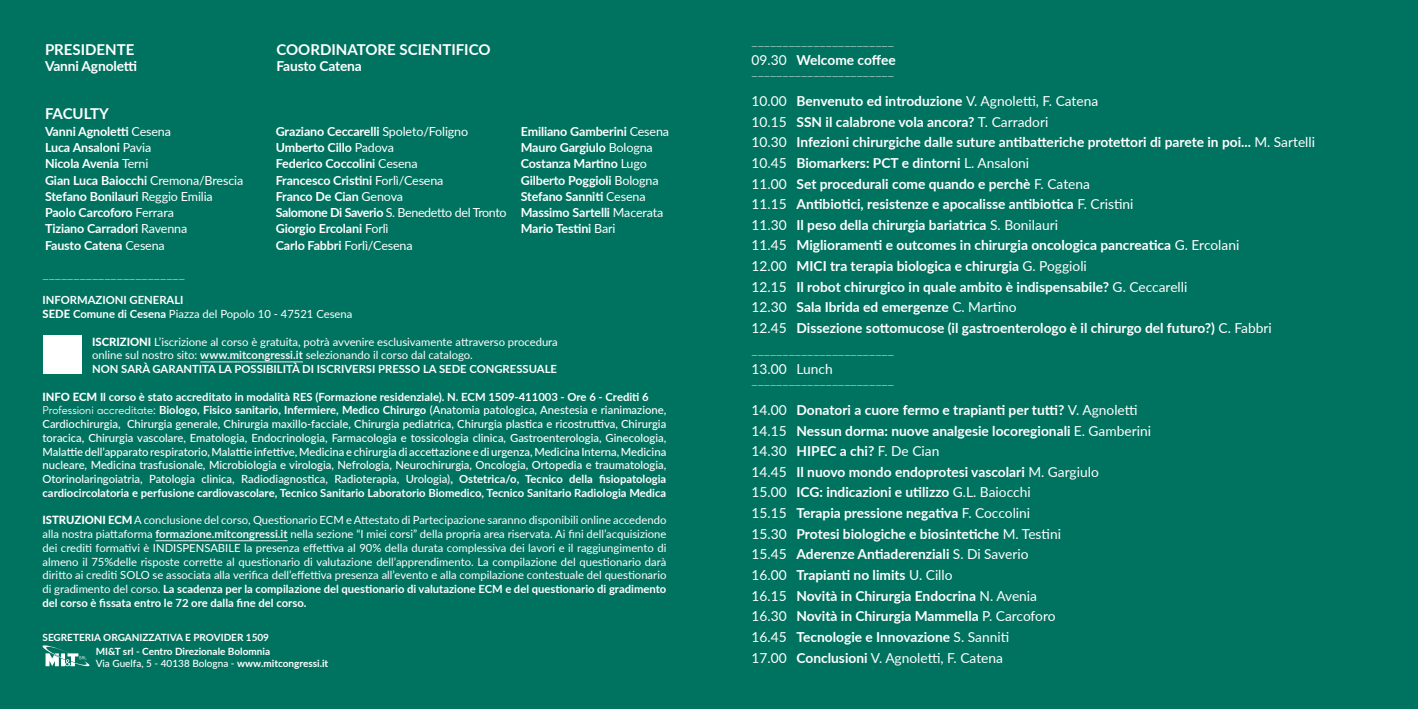
<style>
.page{position:relative;width:1418px;height:709px;background:#fff}
.page>*{position:absolute;margin:0;border:0;box-sizing:border-box;transform-origin:0 0}
.t1{font:700 15px "Lato";color:#fff}
.t2{font:700 13.75px/20.6px "Lato";color:#fff}
.t3{font:300 13.75px/20.6px "Lato";color:#fff}
.t4{font:13.75px "Lato";color:#fff}
.t5{font:700 12.5px/16.2px "Lato";letter-spacing:-.01em;color:#fff}
.t6{font:11.25px/13.8px "Lato";color:#fff}
.t7{font:500 11.25px/13.8px "Lato";color:#fff}
.t8{font:700 11.25px/13.8px "Lato";color:#fff}
.t9{font:700 10px/13.8px "Lato";color:#fff;text-align:right}
.t10{font:500 10px "Lato";color:#fff}
.s1{font-weight:400}
.s2{font-weight:800}
.s3{font-weight:700;color:#f6f6f6}
.s4{font-weight:700}
.s5{font-family:"Ageo";font-weight:400}
.s6{font-weight:300}
</style>
<div class="page">
<div style="left:0;top:0;width:1417px;height:709px;background:#007360"></div>
<hr style="left:200px;top:361px;width:103px;height:1px;background:#f6f6f6">
<hr style="left:155px;top:540px;width:133px;height:1px;background:#f6f6f6">
<div style="left:43px;top:335px;width:38px;height:39px;background:#fff"></div>
<svg style="left:42px;top:645px;width:48px;height:22px"></svg>
<p class="t1" style="left:45px;top:38px;width:91px">PRESIDENTE</p>
<p class="t2" style="left:45px;top:55px;width:94px">Vanni Agnoletti</p>
<p class="t1" style="left:45px;top:103px;width:65px">FACULTY</p>
<p class="t5" style="left:45px;top:123px;width:200px">Vanni Agnoletti <span class="s1">Cesena<br></span>Luca Ansaloni <span class="s1">Pavia<br></span>Nicola Avenia <span class="s1">Terni<br></span>Gian Luca Baiocchi <span class="s1">Cremona/Brescia<br></span>Stefano Bonilauri <span class="s1">Reggio Emilia<br></span>Paolo Carcoforo <span class="s1">Ferrara<br></span>Tiziano Carradori <span class="s1">Ravenna<br></span>Fausto Catena <span class="s1">Cesena</span></p>
<p class="t3" style="left:43px;top:262px;width:144px">_______________________</p>
<p class="t1" style="left:276px;top:38px;width:215px">COORDINATORE SCIENTIFICO</p>
<p class="t2" style="left:276px;top:55px;width:87px">Fausto Catena</p>
<p class="t5" style="left:276px;top:123px;width:232px">Graziano Ceccarelli <span class="s1">Spoleto/Foligno<br></span>Umberto Cillo <span class="s1">Padova<br></span>Federico Coccolini <span class="s1">Cesena<br></span>Francesco Cristini <span class="s1">Forlì/Cesena<br></span>Franco De Cian <span class="s1">Genova<br></span>Salomone Di Saverio <span class="s1">S. Benedetto del Tronto<br></span>Giorgio Ercolani <span class="s1">Forlì<br></span>Carlo Fabbri <span class="s1">Forlì/Cesena</span></p>
<p class="t5" style="left:521px;top:123px;width:150px">Emiliano Gamberini <span class="s1">Cesena<br></span>Mauro Gargiulo <span class="s1">Bologna<br></span>Costanza Martino <span class="s1">Lugo<br></span>Gilberto Poggioli <span class="s1">Bologna<br></span>Stefano Sanniti <span class="s1">Cesena<br></span>Massimo Sartelli <span class="s1">Macerata<br></span>Mario Testini <span class="s1">Bari</span></p>
<p class="t8" style="left:43px;top:293px;width:311px">INFORMAZIONI GENERALI<br><span class="s2">SEDE</span> Comune di Cesena <span class="s1">Piazza del Popolo 10 - 47521 Cesena</span></p>
<p class="t6" style="left:92px;top:334px;width:467px"><span class="s2">ISCRIZIONI</span> L’iscrizione al corso è gratuita, potrà avvenire esclusivamente attraverso procedura online sul nostro sito: <span class="s3">www.mitcongressi.it</span> selezionando il corso dal catalogo.<br><span class="s4">NON SARÀ GARANTITA LA POSSIBILITÀ DI ISCRIVERSI PRESSO LA SEDE CONGRESSUALE</span></p>
<p class="t7" style="left:43px;top:389px;width:625px"><span class="s2">INFO ECM</span> <span class="s4">Il corso è stato accreditato in modalità RES (Formazione residenziale). N. ECM 1509-411003 - Ore 6 - Crediti 6<br></span><span class="s5">Professioni accreditate:</span> <span class="s4">Biologo, Fisico sanitario, Infermiere, Medico Chirurgo</span> (Anatomia patologica, Anestesia e rianimazione, Cardiochirurgia, Chirurgia generale, Chirurgia maxillo-facciale, Chirurgia pediatrica, Chirurgia plastica e ricostruttiva, Chirurgia toracica, Chirurgia vascolare, Ematologia, Endocrinologia, Farmacologia e tossicologia clinica, Gastroenterologia, Ginecologia, Malattie dell’apparato respiratorio, Malattie infettive, Medicina e chirurgia di accettazione e di urgenza, Medicina Interna, Medicina nucleare, Medicina trasfusionale, Microbiologia e virologia, Nefrologia, Neurochirurgia, Oncologia, Ortopedia e traumatologia, Otorinolaringoiatria, Patologia clinica, Radiodiagnostica, Radioterapia, Urologia)<span class="s4">, Ostetrica/o, Tecnico della fisiopatologia cardiocircolatoria e perfusione cardiovascolare, Tecnico Sanitario Laboratorio Biomedico, Tecnico Sanitario Radiologia Medica</span></p>
<p class="t6" style="left:43px;top:513px;width:625px;text-align:justify"><span class="s2">ISTRUZIONI ECM</span> A conclusione del corso, Questionario ECM e Attestato di Partecipazione saranno disponibili online accedendo alla nostra piattaforma <span class="s3">formazione.mitcongressi.it</span> nella sezione “I miei corsi” della propria area riservata. Ai fini dell’acquisizione dei crediti formativi è INDISPENSABILE la presenza effettiva al 90% della durata complessiva dei lavori e il raggiungimento di almeno il 75%delle risposte corrette al questionario di valutazione dell’apprendimento. La compilazione del questionario darà diritto ai crediti SOLO se associata alla verifica dell’effettiva presenza all’evento e alla compilazione contestuale del questionario di gradimento del corso. <span class="s4">La scadenza per la compilazione del questionario di valutazione ECM e del questionario di gradimento del corso è fissata entro le 72 ore dalla fine del corso.</span></p>
<p class="t9" style="left:43px;top:630px;width:229px">SEGRETERIA ORGANIZZATIVA E PROVIDER 1509<br>MI&amp;T srl - Centro Direzionale Bolomnia</p>
<p class="t10" style="left:96px;top:656px;width:234px">Via Guelfa, 5 - 40138 Bologna - <span class="s4">www.mitcongressi.it</span></p>
<p class="t3" style="left:751px;top:29px;width:146px">_______________________<br><span class="s1">09.30</span> <span class="s4">Welcome coffee</span></p>
<p class="t3" style="left:751px;top:60px;width:144px">_______________________</p>
<p class="t2" style="left:751px;top:90px;width:565px"><span class="s1">10.00</span> Benvenuto ed introduzione <span class="s1">V. Agnoletti, F. Catena<br>10.15</span> SSN il calabrone vola ancora? <span class="s1">T. Carradori<br>10.30</span> Infezioni chirurgiche dalle suture antibatteriche protettori di parete in poi... <span class="s1">M. Sartelli 10.45</span> Biomarkers: PCT e dintorni <span class="s1">L. Ansaloni<br>11.00</span> Set procedurali come quando e perchè <span class="s1">F. Catena<br>11.15</span> Antibiotici, resistenze e apocalisse antibiotica <span class="s1">F. Cristini<br>11.30</span> Il peso della chirurgia bariatrica <span class="s1">S. Bonilauri<br>11.45</span> Miglioramenti e outcomes in chirurgia oncologica pancreatica <span class="s1">G. Ercolani<br>12.00</span> MICI tra terapia biologica e chirurgia <span class="s1">G. Poggioli<br>12.15</span> Il robot chirurgico in quale ambito è indispensabile? <span class="s1">G. Ceccarelli<br>12.30</span> Sala Ibrida ed emergenze <span class="s1">C. Martino<br>12.45</span> Dissezione sottomucose (il gastroenterologo è il chirurgo del futuro?) <span class="s1">C. Fabbri </span><span class="s6">_______________________</span></p>
<p class="t4" style="left:751px;top:359px;width:83px">13.00 Lunch</p>
<p class="t3" style="left:751px;top:368px;width:144px">_______________________</p>
<p class="t2" style="left:751px;top:399px;width:401px"><span class="s1">14.00</span> Donatori a cuore fermo e trapianti per tutti? <span class="s1">V. Agnoletti 14.15</span> Nessun dorma: nuove analgesie locoregionali <span class="s1">E. Gamberini 14.30</span> HIPEC a chi? <span class="s1">F. De Cian<br>14.45</span> Il nuovo mondo endoprotesi vascolari <span class="s1">M. Gargiulo<br>15.00</span> ICG: indicazioni e utilizzo <span class="s1">G.L. Baiocchi<br>15.15</span> Terapia pressione negativa <span class="s1">F. Coccolini<br>15.30</span> Protesi biologiche e biosintetiche <span class="s1">M. Testini<br>15.45</span> Aderenze Antiaderenziali <span class="s1">S. Di Saverio<br>16.00</span> Trapianti no limits <span class="s1">U. Cillo<br>16.15</span> Novità in Chirurgia Endocrina <span class="s1">N. Avenia<br>16.30</span> Novità in Chirurgia Mammella <span class="s1">P. Carcoforo<br>16.45</span> Tecnologie e Innovazione <span class="s1">S. Sanniti<br>17.00</span> Conclusioni <span class="s1">V. Agnoletti, F. Catena</span></p>
</div>
